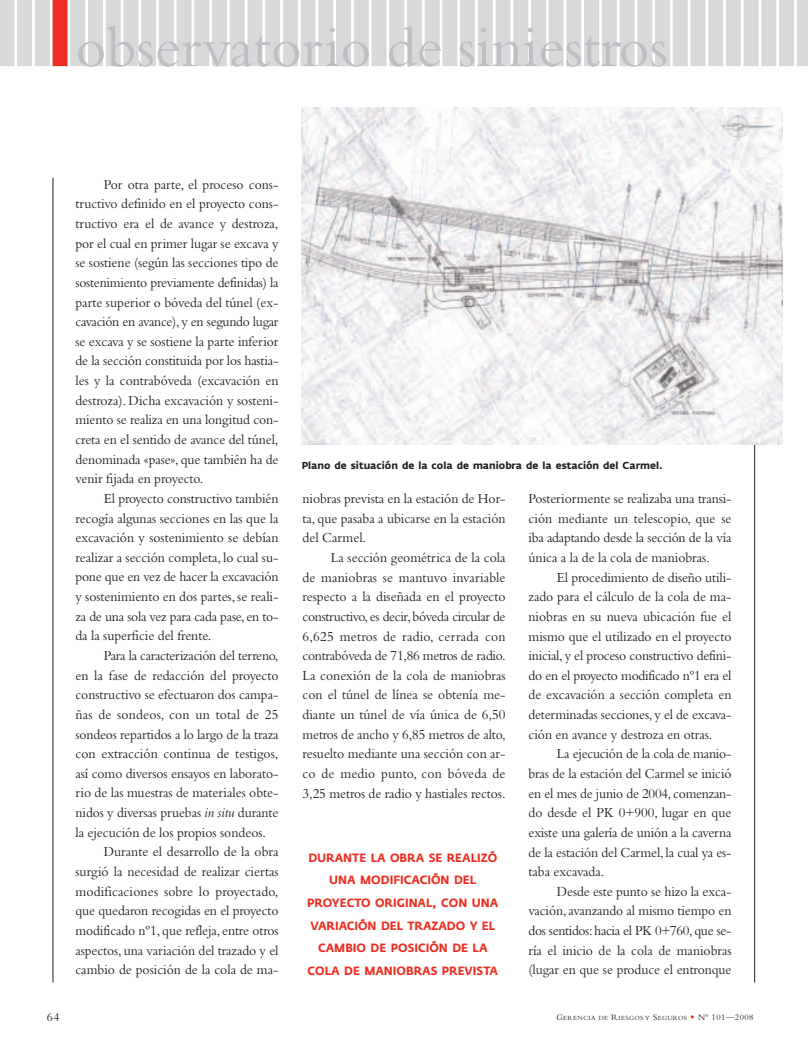
<style>
.page{position:relative;width:808px;height:1053px;background:#fff}
.page>*{position:absolute;margin:0;border:0;box-sizing:border-box;transform-origin:0 0}
.t1{font:60px "Bembo";color:#bebfc2}
.t2{font:14.38px/19.6px "Bembo";letter-spacing:-.005em;color:#231f20;text-align:justify;scale:.95 1}
.t3{font:14.38px "Bembo";letter-spacing:.015em;color:#231f20;scale:.95 1}
.t4{font:12.5px "Bembo";color:#231f20}
.t5{font:700 11.88px/22.5px "Fedra Sans";color:#ee2e22;text-align:center;scale:.95 1}
.t6{font:700 10px "Fedra Sans";color:#231f20}
.t7{font:6.5px "Bembo";letter-spacing:.065em;color:#231f20}
.s1{font-style:italic}
.s2{font-size:8.75px}
.s3{font-family:"Goudy";font-size:8.75px;color:#ee2e22}
</style>
<div class="page">
<hr style="left:53px;top:178px;width:1px;height:804px;background:#231f20">
<hr style="left:754px;top:178px;width:1px;height:804px;background:#231f20">
<div style="left:0;top:0;width:14px;height:66px;background:#d8d9db"></div>
<div style="left:17px;top:0;width:15px;height:66px;background:#d8d9db"></div>
<div style="left:35px;top:0;width:15px;height:66px;background:#d8d9db"></div>
<div style="left:53px;top:0;width:15px;height:66px;background:#ee2e22"></div>
<div style="left:70px;top:0;width:15px;height:66px;background:#d8d9db"></div>
<div style="left:88px;top:0;width:15px;height:66px;background:#d8d9db"></div>
<div style="left:106px;top:0;width:15px;height:66px;background:#d8d9db"></div>
<div style="left:123px;top:0;width:15px;height:66px;background:#d8d9db"></div>
<div style="left:141px;top:0;width:15px;height:66px;background:#d8d9db"></div>
<div style="left:159px;top:0;width:15px;height:66px;background:#d8d9db"></div>
<div style="left:177px;top:0;width:15px;height:66px;background:#d8d9db"></div>
<div style="left:194px;top:0;width:15px;height:66px;background:#d8d9db"></div>
<div style="left:212px;top:0;width:15px;height:66px;background:#d8d9db"></div>
<div style="left:230px;top:0;width:15px;height:66px;background:#d8d9db"></div>
<div style="left:247px;top:0;width:15px;height:66px;background:#d8d9db"></div>
<div style="left:265px;top:0;width:15px;height:66px;background:#d8d9db"></div>
<div style="left:283px;top:0;width:15px;height:66px;background:#d8d9db"></div>
<div style="left:301px;top:0;width:15px;height:66px;background:#d8d9db"></div>
<div style="left:318px;top:0;width:15px;height:66px;background:#d8d9db"></div>
<div style="left:336px;top:0;width:15px;height:66px;background:#d8d9db"></div>
<div style="left:354px;top:0;width:15px;height:66px;background:#d8d9db"></div>
<div style="left:371px;top:0;width:15px;height:66px;background:#d8d9db"></div>
<div style="left:389px;top:0;width:15px;height:66px;background:#d8d9db"></div>
<div style="left:407px;top:0;width:15px;height:66px;background:#d8d9db"></div>
<div style="left:425px;top:0;width:15px;height:66px;background:#d8d9db"></div>
<div style="left:442px;top:0;width:15px;height:66px;background:#d8d9db"></div>
<div style="left:460px;top:0;width:15px;height:66px;background:#d8d9db"></div>
<div style="left:478px;top:0;width:15px;height:66px;background:#d8d9db"></div>
<div style="left:495px;top:0;width:15px;height:66px;background:#d8d9db"></div>
<div style="left:513px;top:0;width:15px;height:66px;background:#d8d9db"></div>
<div style="left:531px;top:0;width:15px;height:66px;background:#d8d9db"></div>
<div style="left:549px;top:0;width:15px;height:66px;background:#d8d9db"></div>
<div style="left:566px;top:0;width:15px;height:66px;background:#d8d9db"></div>
<div style="left:584px;top:0;width:15px;height:66px;background:#d8d9db"></div>
<div style="left:602px;top:0;width:15px;height:66px;background:#d8d9db"></div>
<div style="left:619px;top:0;width:15px;height:66px;background:#d8d9db"></div>
<div style="left:637px;top:0;width:15px;height:66px;background:#d8d9db"></div>
<div style="left:655px;top:0;width:15px;height:66px;background:#d8d9db"></div>
<div style="left:673px;top:0;width:15px;height:66px;background:#d8d9db"></div>
<div style="left:690px;top:0;width:15px;height:66px;background:#d8d9db"></div>
<div style="left:708px;top:0;width:15px;height:66px;background:#d8d9db"></div>
<div style="left:726px;top:0;width:15px;height:66px;background:#d8d9db"></div>
<div style="left:743px;top:0;width:15px;height:66px;background:#d8d9db"></div>
<div style="left:761px;top:0;width:15px;height:66px;background:#d8d9db"></div>
<div style="left:797px;top:0;width:11px;height:66px;background:#d8d9db"></div>
<div style="left:779px;top:0;width:15px;height:66px;background:#d8d9db"></div>
<img style="left:301px;top:107px;width:482px;height:338px">
<h1 class="t1" style="left:75px;top:26px;width:594px">observatorio de siniestros</h1>
<p class="t2" style="left:75px;top:176px;width:215px;text-indent:28px">Por otra parte, el proceso cons&shy;tructivo definido en el proyecto cons&shy;tructivo era el de avance y destroza, por el cual en primer lugar se excava y se sostiene (según las secciones tipo de sostenimiento previamente definidas) la parte superior o bóveda del túnel (ex&shy;cavación en avance),y en segundo lugar se excava y se sostiene la parte inferior de la sección constituida por los hastia&shy;les y la contrabóveda (excavación en destroza). Dicha excavación y sosteni&shy;miento se realiza en una longitud con&shy;creta en el sentido de avance del túnel, denominada «pase», que también ha de venir fijada en proyecto.</p>
<p class="t2" style="left:75px;top:490px;width:215px;text-indent:28px">El proyecto constructivo también recogía algunas secciones en las que la excavación y sostenimiento se debían realizar a sección completa, lo cual su&shy;pone que en vez de hacer la excavación y sostenimiento en dos partes, se reali&shy;za de una sola vez para cada pase,en to&shy;da la superficie del frente.</p>
<p class="t2" style="left:104px;top:647px;width:185px">Para la caracterización del terreno,</p>
<p class="t2" style="left:75px;top:666px;width:215px">en la fase de redacción del proyecto</p>
<p class="t2" style="left:75px;top:686px;width:215px">constructivo se efectuaron dos campa-</p>
<p class="t3" style="left:75px;top:709px;width:215px">ñas de sondeos, con un total de 25</p>
<p class="t2" style="left:75px;top:725px;width:215px">sondeos repartidos a lo largo de la traza</p>
<p class="t2" style="left:75px;top:745px;width:215px">con extracción continua de testigos,</p>
<p class="t2" style="left:75px;top:764px;width:215px">así como diversos ensayos en laborato-</p>
<p class="t2" style="left:75px;top:784px;width:215px">rio de las muestras de materiales obte-</p>
<p class="t2" style="left:75px;top:804px;width:215px">nidos y diversas pruebas <span class="s1">in situ</span> durante</p>
<p class="t2" style="left:75px;top:823px;width:202px">la ejecución de los propios sondeos.</p>
<p class="t2" style="left:104px;top:843px;width:185px">Durante el desarrollo de la obra</p>
<p class="t2" style="left:75px;top:863px;width:215px">surgió la necesidad de realizar ciertas</p>
<p class="t2" style="left:75px;top:882px;width:215px">modificaciones sobre lo proyectado,</p>
<p class="t2" style="left:75px;top:902px;width:215px">que quedaron recogidas en el proyecto</p>
<p class="t2" style="left:75px;top:921px;width:215px">modificado nº1, que refleja, entre otros</p>
<p class="t2" style="left:75px;top:941px;width:215px">aspectos, una variación del trazado y el</p>
<p class="t2" style="left:75px;top:961px;width:215px">cambio de posición de la cola de ma-</p>
<p class="t6" style="left:302px;top:461px;width:362px">Plano de situación de la cola de maniobra de la estación del Carmel.</p>
<p class="t2" style="left:303px;top:490px;width:215px">niobras prevista en la estación de Hor&shy;ta, que pasaba a ubicarse en la estación del Carmel.</p>
<p class="t2" style="left:303px;top:549px;width:215px;text-indent:28px">La sección geométrica de la cola de maniobras se mantuvo invariable respecto a la diseñada en el proyecto constructivo,es decir,bóveda circular de 6,625 metros de radio, cerrada con contrabóveda de 71,86 metros de radio.<br>La conexión de la cola de maniobras con el túnel de línea se obtenía me&shy;diante un túnel de vía única de 6,50 metros de ancho y 6,85 metros de alto, resuelto mediante una sección con ar&shy;co de medio punto, con bóveda de 3,25 metros de radio y hastiales rectos.</p>
<p class="t5" style="left:307px;top:847px;width:203px">DURANTE LA OBRA SE REALIZÓ<br>UNA MODIFICACIÓN DEL<br>PROYECTO ORIGINAL, CON UNA<br>VARIACIÓN DEL TRAZADO Y EL<br>CAMBIO DE POSICIÓN DE LA<br>COLA DE MANIOBRAS PREVISTA</p>
<p class="t2" style="left:528px;top:490px;width:215px">Posteriormente se realizaba una transi&shy;ción mediante un telescopio, que se iba adaptando desde la sección de la vía única a la de la cola de maniobras.</p>
<p class="t2" style="left:528px;top:568px;width:215px;text-indent:28px">El procedimiento de diseño utili&shy;zado para el cálculo de la cola de ma&shy;niobras en su nueva ubicación fue el mismo que el utilizado en el proyecto inicial,y el proceso constructivo defini&shy;do en el proyecto modificado nº1 era el de excavación a sección completa en determinadas secciones,y el de excava&shy;ción en avance y destroza en otras.</p>
<p class="t2" style="left:528px;top:745px;width:215px;text-indent:28px">La ejecución de la cola de manio&shy;bras de la estación del Carmel se inició en el mes de junio de 2004,comenzan&shy;do desde el PK 0+900, lugar en que existe una galería de unión a la caverna de la estación del Carmel,la cual ya es&shy;taba excavada.</p>
<p class="t2" style="left:528px;top:882px;width:215px;text-indent:28px">Desde este punto se hizo la exca&shy;vación,avanzando al mismo tiempo en dos sentidos:hacia el PK 0+760,que se&shy;ría el inicio de la cola de maniobras (lugar en que se produce el entronque</p>
<p class="t4" style="left:47px;top:1012px;width:14px">64</p>
<p class="t7" style="left:556px;top:1015px;width:199px"><span class="s2">G</span>ERENCIA DE <span class="s2">R</span>IESGOS Y <span class="s2">S</span>EGUROS <span class="s3">•</span> <span class="s2">Nº 101—2008</span></p>
</div>
